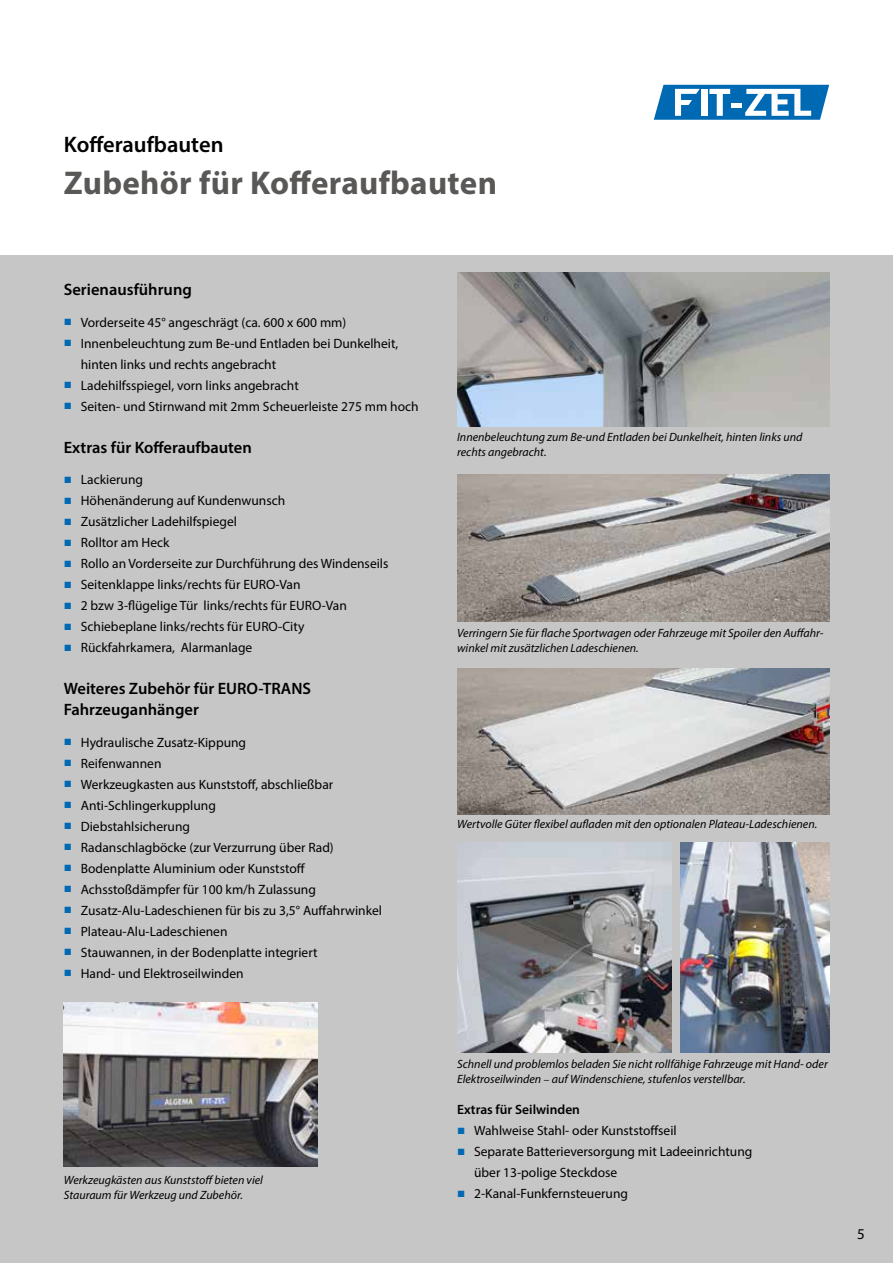
<style>
.page{position:relative;width:893px;height:1263px;background:#fff}
.page>*{position:absolute;margin:0;border:0;box-sizing:border-box;transform-origin:0 0}
.t1{font:700 33px "Myriad Pro";letter-spacing:.01em;color:#595857}
.t2{font:600 22.5px "Myriad Pro";color:#000}
.t3{font:600 16.5px/21px "Myriad Pro";color:#000}
.t4{font:15px "Myriad Pro";color:#000}
.t5{font:13.5px/21px "Myriad Pro";color:#000}
.t6{font:600 13.5px "Myriad Pro";color:#000}
.t7{font:italic 12px/15px "Myriad Pro";color:#000}
.s1{font-family:"Arial";color:#0069b4}
.s2{font-family:"Minion Pro";font-style:normal}
</style>
<div class="page">
<div style="left:0;top:255px;width:893px;height:1008px;background:#c6c6c6"></div>
<img style="left:64px;top:1002px;width:254px;height:165px">
<img style="left:457px;top:273px;width:372px;height:153px">
<img style="left:457px;top:842px;width:215px;height:210px">
<img style="left:457px;top:474px;width:372px;height:147px">
<img style="left:457px;top:668px;width:372px;height:147px">
<img style="left:680px;top:842px;width:149px;height:210px">
<svg style="left:654px;top:85px;width:175px;height:35px"></svg>
<h2 class="t2" style="left:64px;top:130px;width:161px">Kofferaufbauten</h2>
<h1 class="t1" style="left:64px;top:162px;width:435px">Zubehör für Kofferaufbauten</h1>
<p class="t3" style="left:64px;top:279px;width:130px">Serienausführung</p>
<p class="t5" style="left:64px;top:311px;width:284px"><span class="s1">■</span> Vorderseite 45° angeschrägt (ca. 600 x 600 mm)</p>
<p class="t5" style="left:81px;top:332px;width:319px;text-indent:-17px"><span class="s1">■</span> Innenbeleuchtung zum Be-und Entladen bei Dunkelheit, hinten links und rechts angebracht</p>
<p class="t5" style="left:64px;top:374px;width:237px"><span class="s1">■</span> Ladehilfsspiegel, vorn links angebracht</p>
<p class="t5" style="left:64px;top:395px;width:356px"><span class="s1">■</span> Seiten- und Stirnwand mit 2mm Scheuerleiste 275 mm hoch</p>
<p class="t3" style="left:64px;top:436px;width:190px">Extras für Kofferaufbauten</p>
<p class="t5" style="left:64px;top:469px;width:81px"><span class="s1">■</span> Lackierung</p>
<p class="t5" style="left:64px;top:490px;width:223px"><span class="s1">■</span> Höhenänderung auf Kundenwunsch</p>
<p class="t5" style="left:64px;top:511px;width:175px"><span class="s1">■</span> Zusätzlicher Ladehilfspiegel</p>
<p class="t5" style="left:64px;top:532px;width:107px"><span class="s1">■</span> Rolltor am Heck</p>
<p class="t5" style="left:64px;top:553px;width:326px"><span class="s1">■</span> Rollo an Vorderseite zur Durchführung des Windenseils</p>
<p class="t5" style="left:64px;top:574px;width:238px"><span class="s1">■</span> Seitenklappe links/rechts für EURO-Van</p>
<p class="t5" style="left:64px;top:595px;width:285px"><span class="s1">■</span> 2 bzw 3-flügelige Tür links/rechts für EURO-Van</p>
<p class="t5" style="left:64px;top:616px;width:242px"><span class="s1">■</span> Schiebeplane links/rechts für EURO-City</p>
<p class="t5" style="left:64px;top:637px;width:190px"><span class="s1">■</span> Rückfahrkamera, Alarmanlage</p>
<p class="t3" style="left:64px;top:678px;width:249px">Weiteres Zubehör für EURO-TRANS<br>Fahrzeuganhänger</p>
<p class="t5" style="left:64px;top:731px;width:184px"><span class="s1">■</span> Hydraulische Zusatz-Kippung</p>
<p class="t5" style="left:64px;top:752px;width:99px"><span class="s1">■</span> Reifenwannen</p>
<p class="t5" style="left:64px;top:773px;width:271px"><span class="s1">■</span> Werkzeugkasten aus Kunststoff, abschließbar</p>
<p class="t5" style="left:64px;top:794px;width:154px"><span class="s1">■</span> Anti-Schlingerkupplung</p>
<p class="t5" style="left:64px;top:815px;width:128px"><span class="s1">■</span> Diebstahlsicherung</p>
<p class="t5" style="left:64px;top:836px;width:271px"><span class="s1">■</span> Radanschlagböcke (zur Verzurrung über Rad)</p>
<p class="t5" style="left:64px;top:857px;width:243px"><span class="s1">■</span> Bodenplatte Aluminium oder Kunststoff</p>
<p class="t5" style="left:64px;top:878px;width:254px"><span class="s1">■</span> Achsstoßdämpfer für 100 km/h Zulassung</p>
<p class="t5" style="left:64px;top:899px;width:320px"><span class="s1">■</span> Zusatz-Alu-Ladeschienen für bis zu 3,5° Auffahrwinkel</p>
<p class="t5" style="left:64px;top:920px;width:165px"><span class="s1">■</span> Plateau-Alu-Ladeschienen</p>
<p class="t5" style="left:64px;top:941px;width:255px"><span class="s1">■</span> Stauwannen, in der Bodenplatte integriert</p>
<p class="t5" style="left:64px;top:962px;width:181px"><span class="s1">■</span> Hand- und Elektroseilwinden</p>
<p class="t7" style="left:64px;top:1172px;width:201px">Werkzeugkästen aus Kunststoff bieten viel<br>Stauraum für Werkzeug und Zubehör.</p>
<p class="t7" style="left:457px;top:429px;width:347px">Innenbeleuchtung zum Be-und Entladen bei Dunkelheit, hinten links und rechts angebracht.</p>
<p class="t7" style="left:457px;top:625px;width:368px">Verringern Sie für flache Sportwagen oder Fahrzeuge mit Spoiler den Auffahr&shy;winkel mit zusätzlichen Ladeschienen.</p>
<p class="t7" style="left:457px;top:816px;width:362px">Wertvolle Güter flexibel aufladen mit den optionalen Plateau-Ladeschienen.</p>
<p class="t7" style="left:457px;top:1056px;width:372px">Schnell und problemlos beladen Sie nicht rollfähige Fahrzeuge mit Hand- oder<br>Elektroseilwinden <span class="s2">–</span> auf Windenschiene, stufenlos verstellbar.</p>
<p class="t6" style="left:457px;top:1101px;width:124px">Extras für Seilwinden</p>
<p class="t5" style="left:457px;top:1120px;width:221px"><span class="s1">■</span> Wahlweise Stahl- oder Kunststoffseil</p>
<p class="t5" style="left:474px;top:1141px;width:280px;text-indent:-17px"><span class="s1">■</span> Separate Batterieversorgung mit Ladeeinrichtung über 13-polige Steckdose</p>
<p class="t5" style="left:457px;top:1183px;width:172px"><span class="s1">■</span> 2-Kanal-Funkfernsteuerung</p>
<p class="t4" style="left:857px;top:1224px;width:9px">5</p>
</div>
